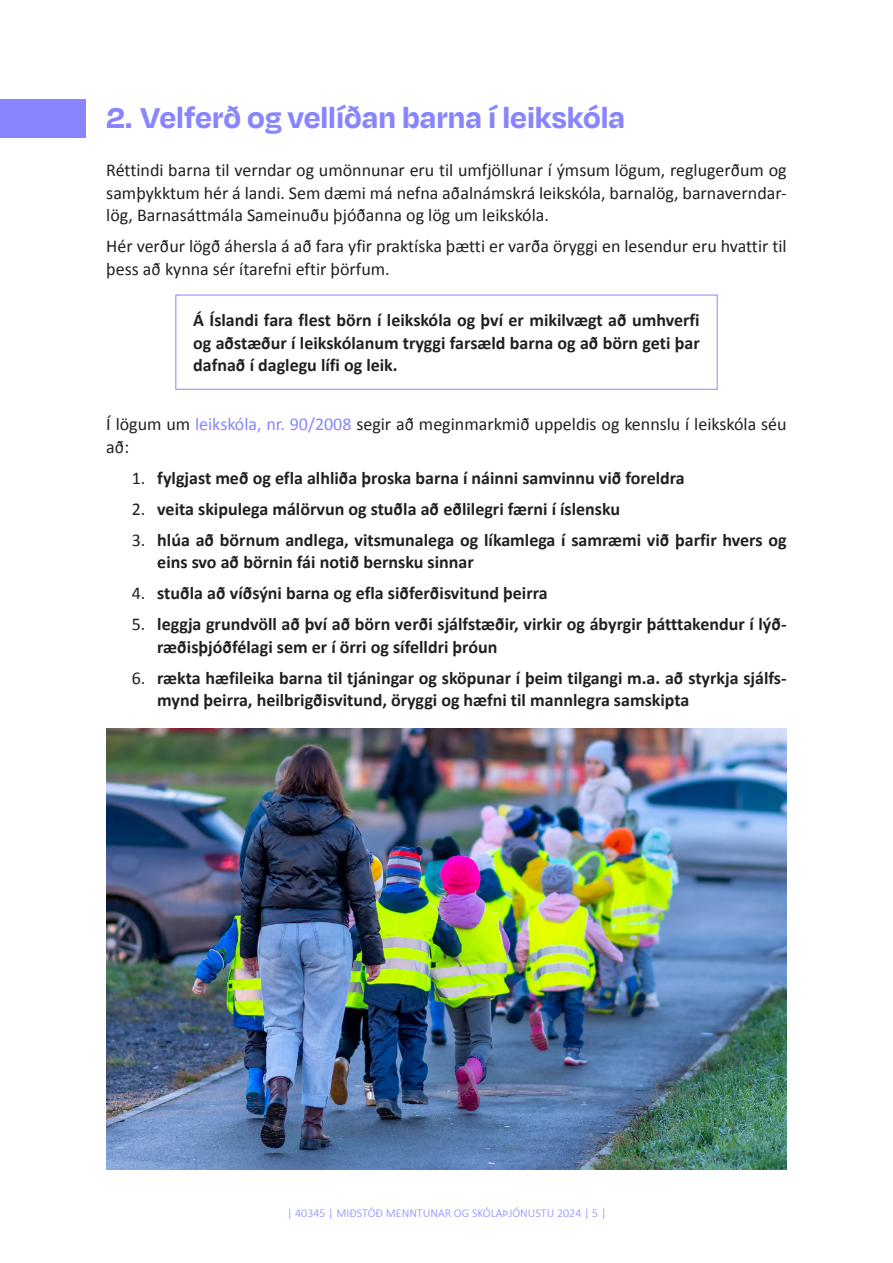
<style>
.page{position:relative;width:893px;height:1263px;background:#fff}
.page>*{position:absolute;margin:0;border:0;box-sizing:border-box;transform-origin:0 0}
.t1{font:700 33px "Degular";color:#8985ff}
.t2{font:700 18px/22.5px "Calibri";color:#231f20}
.t3{font:18px/22.5px "Calibri";color:#231f20}
.t4{font:300 12px "Calibri";color:#8985ff}
.s1{color:#8985ff}
.s2{font-weight:400}
</style>
<div class="page">
<div style="left:175px;top:295px;width:543px;height:95px;border:1px solid #8985ff"></div>
<img style="left:106px;top:728px;width:681px;height:441px">
<div style="left:0;top:99px;width:85px;height:39px;background:#8985ff"></div>
<h1 class="t1" style="left:106px;top:97px;width:520px">2. Velferð og vellíðan barna í leikskóla</h1>
<p class="t3" style="left:106px;top:159px;width:682px;text-align:justify">Réttindi barna til verndar og umönnunar eru til umfjöllunar í ýmsum lögum, reglugerðum og samþykktum hér á landi. Sem dæmi má nefna aðalnámskrá leikskóla, barnalög, barnaverndar&shy;lög, Barnasáttmála Sameinuðu þjóðanna og lög um leikskóla.</p>
<p class="t3" style="left:106px;top:235px;width:682px">Hér verður lögð áhersla á að fara yfir praktíska þætti er varða öryggi en lesendur eru hvattir til þess að kynna sér ítarefni eftir þörfum.</p>
<p class="t2" style="left:193px;top:308px;width:508px;text-align:justify">Á Íslandi fara flest börn í leikskóla og því er mikilvægt að umhverfi og aðstæður í leikskólanum tryggi farsæld barna og að börn geti þar dafnað í daglegu lífi og leik.</p>
<p class="t3" style="left:106px;top:412px;width:682px">Í lögum um <span class="s1">leikskóla, nr. 90/2008</span> segir að meginmarkmið uppeldis og kennslu í leikskóla séu að:</p>
<p class="t2" style="left:132px;top:466px;width:555px"><span class="s2">1.</span> fylgjast með og efla alhliða þroska barna í náinni samvinnu við foreldra</p>
<p class="t2" style="left:132px;top:497px;width:490px"><span class="s2">2.</span> veita skipulega málörvun og stuðla að eðlilegri færni í íslensku</p>
<p class="t2" style="left:157px;top:528px;width:631px;text-indent:-26px"><span class="s2">3.</span> hlúa að börnum andlega, vitsmunalega og líkamlega í samræmi við þarfir hvers og eins svo að börnin fái notið bernsku sinnar</p>
<p class="t2" style="left:132px;top:581px;width:417px"><span class="s2">4.</span> stuðla að víðsýni barna og efla siðferðisvitund þeirra</p>
<p class="t2" style="left:157px;top:612px;width:631px;text-indent:-26px"><span class="s2">5.</span> leggja grundvöll að því að börn verði sjálfstæðir, virkir og ábyrgir þátttakendur í lýð&shy;ræðisþjóðfélagi sem er í örri og sífelldri þróun</p>
<p class="t2" style="left:157px;top:666px;width:631px;text-indent:-26px"><span class="s2">6.</span> rækta hæfileika barna til tjáningar og sköpunar í þeim tilgangi m.a. að styrkja sjálfs&shy;mynd þeirra, heilbrigðisvitund, öryggi og hæfni til mannlegra samskipta</p>
<p class="t4" style="left:287px;top:1205px;width:321px">| 40345 | MIÐSTÖÐ MENNTUNAR OG SKÓLAÞJÓNUSTU 2024 | 5 |</p>
</div>
